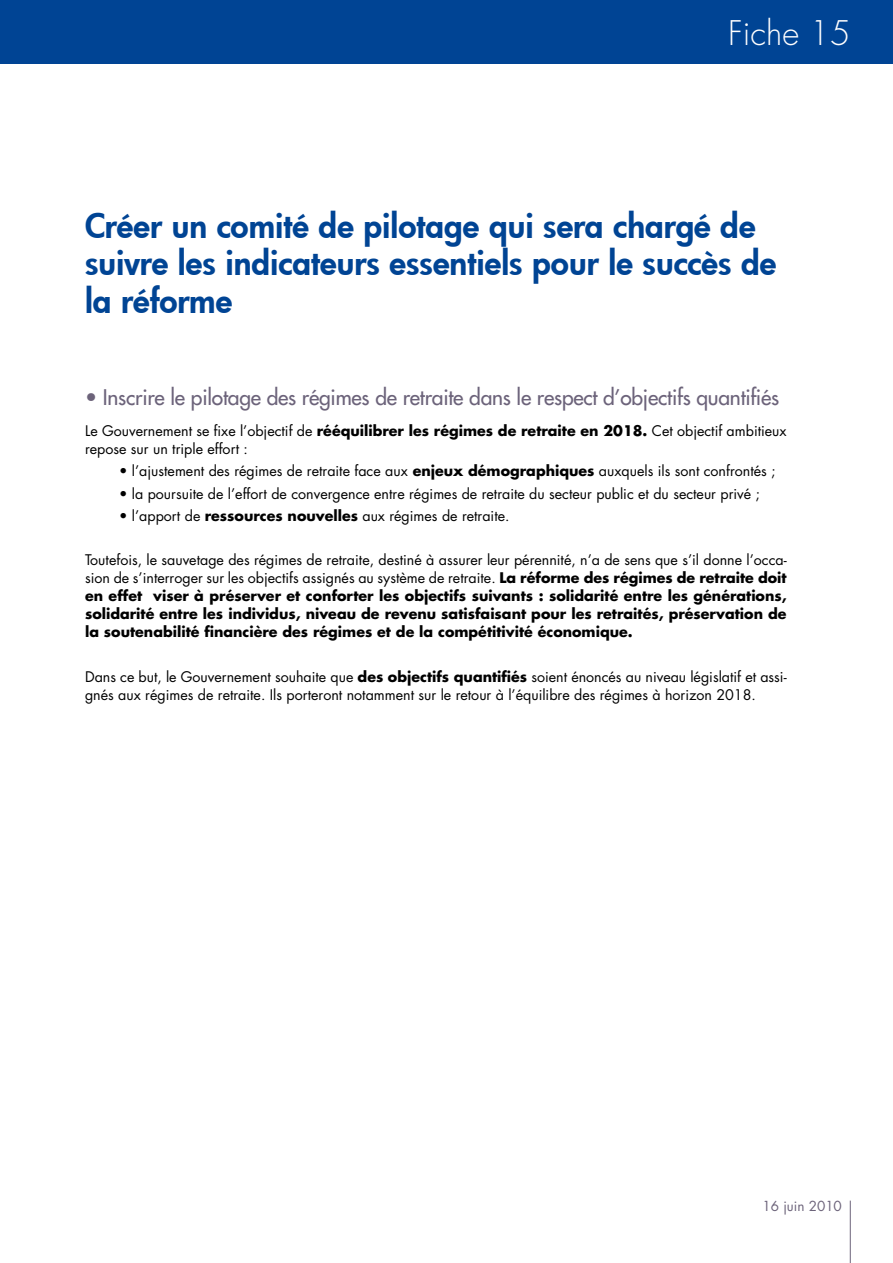
<style>
.page{position:relative;width:893px;height:1263px;background:#fff}
.page>*{position:absolute;margin:0;border:0;box-sizing:border-box;transform-origin:0 0}
.t1{font:33px/37.5px "Futura Hv";color:#004494}
.t2{font:300 33px "Futura";color:#fff}
.t3{font:21px "Futura";letter-spacing:-.01em;color:#6c637a}
.t4{font:14.25px/18px "Futura";color:#000}
.t5{font:700 14.25px/18px "Futura";color:#000;text-align:justify}
.t6{font:13.5px "Futura";color:#6c637a}
.s1{font-weight:700}
.s2{font-weight:400}
</style>
<div class="page">
<hr style="left:850px;top:1200px;width:1px;height:63px;background:#6c637a">
<div style="left:0;top:0;width:893px;height:64px;background:#004494"></div>
<h1 class="t2" style="left:728px;top:11px;width:124px">Fiche 15</h1>
<h1 class="t1" style="left:85px;top:206px;width:693px">Créer un comité de pilotage qui sera chargé de suivre les indicateurs essentiels pour le succès de la réforme</h1>
<h2 class="t3" style="left:85px;top:384px;width:696px">• Inscrire le pilotage des régimes de retraite dans le respect d’objectifs quantifiés</h2>
<p class="t4" style="left:85px;top:422px;width:703px">Le Gouvernement se fixe l’objectif de <span class="s1">rééquilibrer les régimes de retraite en 2018.</span> Cet objectif ambitieux repose sur un triple effort :</p>
<p class="t4" style="left:119px;top:462px;width:658px">• l’ajustement des régimes de retraite face aux <span class="s1">enjeux démographiques</span> auxquels ils sont confrontés ;</p>
<p class="t4" style="left:119px;top:484px;width:642px">• la poursuite de l’effort de convergence entre régimes de retraite du secteur public et du secteur privé ;</p>
<p class="t4" style="left:119px;top:506px;width:392px">• l’apport de <span class="s1">ressources nouvelles</span> aux régimes de retraite.</p>
<p class="t5" style="left:85px;top:551px;width:703px"><span class="s2">Toutefois, le sauvetage des régimes de retraite, destiné à assurer leur pérennité, n’a de sens que s’il donne l’occa&shy;sion de s’interroger sur les objectifs assignés au système de retraite.</span> La réforme des régimes de retraite doit en effet viser à préserver et conforter les objectifs suivants : solidarité entre les générations, solidarité entre les individus, niveau de revenu satisfaisant pour les retraités, préservation de la soutenabilité financière des régimes et de la compétitivité économique.</p>
<p class="t4" style="left:85px;top:667px;width:703px">Dans ce but, le Gouvernement souhaite que <span class="s1">des objectifs quantifiés</span> soient énoncés au niveau législatif et assi&shy;gnés aux régimes de retraite. Ils porteront notamment sur le retour à l’équilibre des régimes à horizon 2018.</p>
<p class="t6" style="left:763px;top:1197px;width:81px">16 juin 2010</p>
</div>
